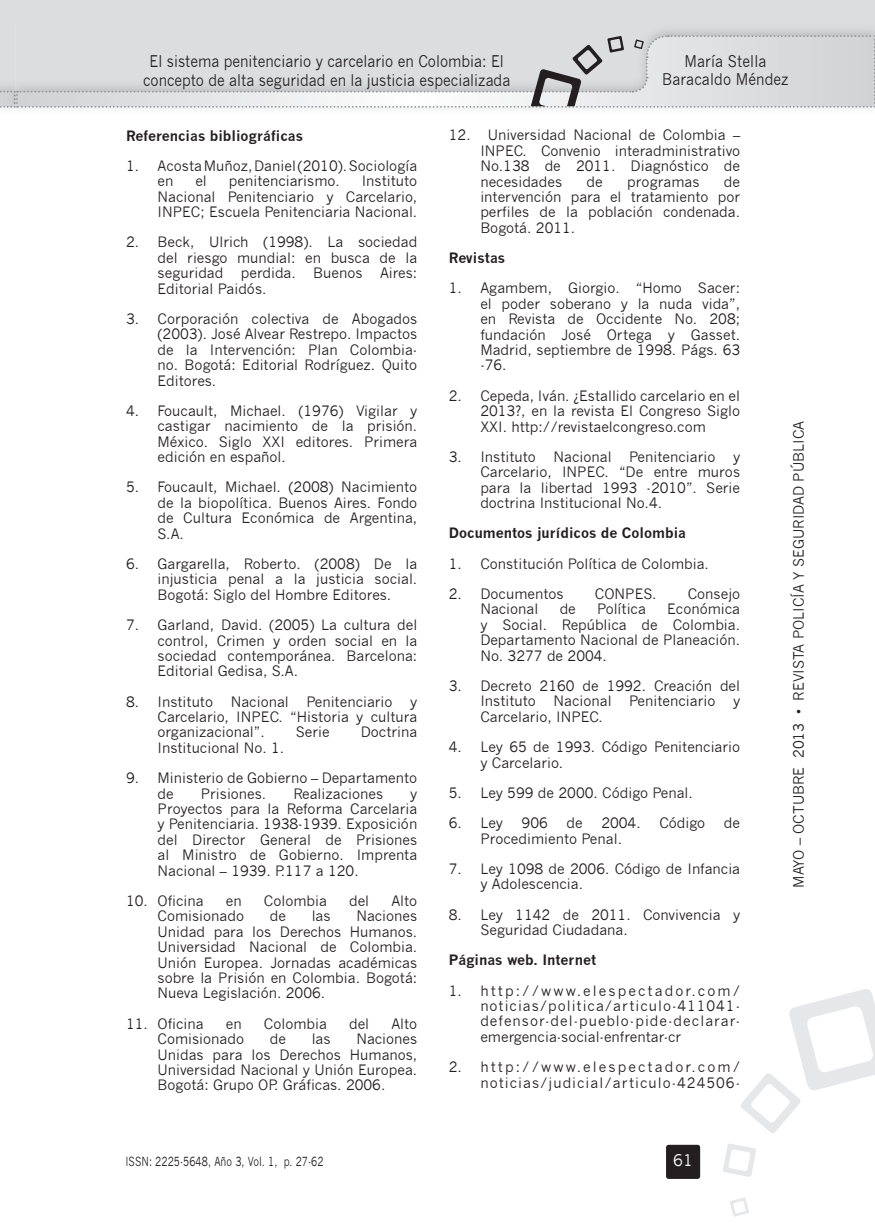
<style>
.page{position:relative;width:875px;height:1223px;background:#fff}
.page>*{position:absolute;margin:0;border:0;box-sizing:border-box;transform-origin:0 0}
.t1{font:15.75px/18px "News Gothic";color:#231f20;text-align:center;scale:.9 1}
.t2{font:15.75px "News Gothic";color:#fff}
.t3{font:14px/15.4px "News Gothic";color:#231f20;text-align:justify}
.t4{font:700 14px "News Gothic";color:#231f20}
.t5{font:14px/15.4px "News Gothic";letter-spacing:.07em;color:#231f20;text-align:right}
.t6{font:12.25px "News Gothic";letter-spacing:.01em;color:#231f20;scale:.8 1}
</style>
<div class="page">
<div style="left:0;top:0;width:16px;height:106px;background:#dcdddf"></div>
<div style="left:16px;top:0;width:859px;height:106px;background:#dcdddf"></div>
<img style="left:7px;top:108px;width:18px;height:5px">
<svg style="left:0;top:34px;width:875px;height:74px"></svg>
<svg style="left:723px;top:1143px;width:33px;height:33px"></svg>
<svg style="left:730px;top:1197px;width:19px;height:19px"></svg>
<svg style="left:741px;top:989px;width:134px;height:144px"></svg>
<div style="left:666px;top:1144px;width:34px;height:34px;background:#231f20;border-radius:3px"></div>
<p class="t1" style="left:143px;top:53px;width:410px">El sistema penitenciario y carcelario en Colombia: El concepto de alta seguridad en la justicia especializada</p>
<p class="t1" style="left:662px;top:52px;width:142px">María Stella<br>Baracaldo Méndez</p>
<p class="t4" style="left:126px;top:127px;width:179px">Referencias bibliográficas</p>
<p class="t3" style="left:158px;top:158px;width:261px;text-indent:-32px">1. Acosta Muñoz, Daniel (2010). Sociología en</p>
<p class="t3" style="left:158px;top:173px;width:261px;text-indent:204px">Instituto Nacional Penitenciario y Carcelario, INPEC; Escuela Penitenciaria Nacional.</p>
<p class="t3" style="left:158px;top:234px;width:261px;text-indent:-32px">2. Beck, Ulrich (1998). La sociedad del riesgo mundial: en busca de la seguridad perdida. Buenos Aires:<br>Editorial Paidós.</p>
<p class="t3" style="left:158px;top:311px;width:261px;text-indent:-32px">3. Corporación colectiva de Abogados (2003). José Alvear Restrepo. Impactos de la Intervención: Plan Colombia&shy;no. Bogotá: Editorial Rodríguez. Quito Editores.</p>
<p class="t3" style="left:158px;top:403px;width:261px;text-indent:-32px">4. Foucault, Michael. (1976) Vigilar y castigar nacimiento de la prisión.<br>México. Siglo XXI editores. Primera edición en español.</p>
<p class="t3" style="left:158px;top:479px;width:261px;text-indent:-32px">5. Foucault, Michael. (2008) Nacimiento de la biopolítica. Buenos Aires. Fondo de Cultura Económica de Argentina, S.A.</p>
<p class="t3" style="left:158px;top:556px;width:261px;text-indent:-32px">6. Gargarella, Roberto. (2008) De la injusticia penal a la justicia social.<br>Bogotá: Siglo del Hombre Editores.</p>
<p class="t3" style="left:158px;top:617px;width:261px;text-indent:-32px">7. Garland, David. (2005) La cultura del control, Crimen y orden social en la sociedad contemporánea. Barcelona:<br>Editorial Gedisa, S.A.</p>
<p class="t3" style="left:126px;top:693px;width:89px">8. Instituto</p>
<p class="t3" style="left:231px;top:693px;width:60px">Nacional</p>
<p class="t3" style="left:306px;top:693px;width:88px">Penitenciario</p>
<p class="t3" style="left:195px;top:173px;width:13px">el</p>
<p class="t3" style="left:229px;top:173px;width:112px">penitenciarismo.</p>
<p class="t3" style="left:158px;top:693px;width:261px;text-indent:253px">y Carcelario, INPEC. “Historia y cultura organizacional”.</p>
<p class="t3" style="left:296px;top:724px;width:35px">Serie</p>
<p class="t3" style="left:361px;top:724px;width:58px">Doctrina</p>
<p class="t3" style="left:158px;top:740px;width:128px">Institucional No. 1.</p>
<p class="t3" style="left:158px;top:770px;width:261px;text-indent:-32px">9. Ministerio de Gobierno – Departamento de</p>
<p class="t3" style="left:201px;top:785px;width:67px">Prisiones.</p>
<p class="t3" style="left:293px;top:785px;width:91px">Realizaciones</p>
<p class="t3" style="left:158px;top:785px;width:261px;text-indent:253px">y Proyectos para la Reforma Carcelaria y Penitenciaria. 1938-1939. Exposición del Director General de Prisiones al Ministro de Gobierno. Imprenta Nacional – 1939. P.117 a 120.</p>
<p class="t3" style="left:126px;top:893px;width:79px">10. Oficina</p>
<p class="t3" style="left:226px;top:893px;width:17px">en</p>
<p class="t3" style="left:264px;top:893px;width:65px">Colombia</p>
<p class="t3" style="left:349px;top:893px;width:22px">del</p>
<p class="t3" style="left:391px;top:893px;width:27px">Alto</p>
<p class="t3" style="left:158px;top:908px;width:88px">Comisionado</p>
<p class="t3" style="left:270px;top:908px;width:18px">de</p>
<p class="t3" style="left:312px;top:908px;width:20px">las</p>
<p class="t3" style="left:158px;top:908px;width:261px;text-indent:199px">Naciones Unidad para los Derechos Humanos.<br>Universidad Nacional de Colombia.<br>Unión Europea. Jornadas académicas sobre la Prisión en Colombia. Bogotá:<br>Nueva Legislación. 2006.</p>
<p class="t3" style="left:126px;top:1015px;width:79px">11. Oficina</p>
<p class="t3" style="left:226px;top:1015px;width:17px">en</p>
<p class="t3" style="left:264px;top:1015px;width:65px">Colombia</p>
<p class="t3" style="left:349px;top:1015px;width:22px">del</p>
<p class="t3" style="left:391px;top:1015px;width:27px">Alto</p>
<p class="t3" style="left:158px;top:1031px;width:88px">Comisionado</p>
<p class="t3" style="left:270px;top:1031px;width:18px">de</p>
<p class="t3" style="left:312px;top:1031px;width:20px">las</p>
<p class="t3" style="left:158px;top:1031px;width:261px;text-indent:199px">Naciones Unidas para los Derechos Humanos, Universidad Nacional y Unión Europea.<br>Bogotá: Grupo OP. Gráficas. 2006.</p>
<p class="t3" style="left:480px;top:127px;width:261px;text-indent:-32px">12. Universidad Nacional de Colombia – INPEC. Convenio interadministrativo No.138 de 2011. Diagnóstico de necesidades</p>
<p class="t3" style="left:480px;top:174px;width:261px;text-indent:244px">de intervención para el tratamiento por perfiles de la población condenada.<br>Bogotá. 2011.</p>
<p class="t4" style="left:449px;top:249px;width:58px">Revistas</p>
<p class="t3" style="left:480px;top:280px;width:261px;text-indent:-32px">1. Agambem, Giorgio. “Homo Sacer: el poder soberano y la nuda vida”, en Revista de Occidente No. 208; fundación José Ortega y Gasset.<br>Madrid, septiembre de 1998. Págs. 63 -76.</p>
<p class="t3" style="left:480px;top:388px;width:261px;text-indent:-32px">2. Cepeda, Iván. ¿Estallido carcelario en el 2013?, en la revista El Congreso Siglo XXI. http://revistaelcongreso.com</p>
<p class="t3" style="left:449px;top:449px;width:89px">3. Instituto</p>
<p class="t3" style="left:553px;top:449px;width:60px">Nacional</p>
<p class="t3" style="left:629px;top:449px;width:88px">Penitenciario</p>
<p class="t3" style="left:587px;top:174px;width:18px">de</p>
<p class="t3" style="left:627px;top:174px;width:74px">programas</p>
<p class="t3" style="left:480px;top:449px;width:261px;text-indent:253px">y Carcelario, INPEC. “De entre muros para la libertad 1993 -2010”. Serie doctrina Institucional No.4.</p>
<p class="t4" style="left:449px;top:524px;width:239px">Documentos jurídicos de Colombia</p>
<p class="t3" style="left:449px;top:556px;width:262px">1. Constitución Política de Colombia.</p>
<p class="t3" style="left:449px;top:586px;width:116px">2. Documentos</p>
<p class="t3" style="left:595px;top:586px;width:63px">CONPES.</p>
<p class="t3" style="left:688px;top:586px;width:54px">Consejo</p>
<p class="t3" style="left:480px;top:601px;width:60px">Nacional</p>
<p class="t3" style="left:560px;top:601px;width:18px">de</p>
<p class="t3" style="left:597px;top:601px;width:50px">Política</p>
<p class="t3" style="left:480px;top:601px;width:261px;text-indent:187px">Económica y Social. República de Colombia.<br>Departamento Nacional de Planeación.<br>No. 3277 de 2004.</p>
<p class="t3" style="left:480px;top:678px;width:261px;text-indent:-32px">3. Decreto 2160 de 1992. Creación del<br>Instituto</p>
<p class="t3" style="left:553px;top:693px;width:60px">Nacional</p>
<p class="t3" style="left:629px;top:693px;width:88px">Penitenciario</p>
<p class="t3" style="left:733px;top:693px;width:9px">y</p>
<p class="t3" style="left:480px;top:709px;width:124px">Carcelario, INPEC.</p>
<p class="t3" style="left:480px;top:739px;width:261px;text-indent:-32px">4. Ley 65 de 1993. Código Penitenciario y Carcelario.</p>
<p class="t3" style="left:449px;top:784px;width:246px">5. Ley 599 de 2000. Código Penal.</p>
<p class="t3" style="left:449px;top:815px;width:56px">6. Ley</p>
<p class="t3" style="left:521px;top:815px;width:28px">906</p>
<p class="t3" style="left:566px;top:815px;width:18px">de</p>
<p class="t3" style="left:601px;top:815px;width:41px">2004.</p>
<p class="t3" style="left:659px;top:815px;width:47px">Código</p>
<p class="t3" style="left:724px;top:815px;width:18px">de</p>
<p class="t3" style="left:480px;top:830px;width:143px">Procedimiento Penal.</p>
<p class="t3" style="left:480px;top:860px;width:261px;text-indent:-32px">7. Ley 1098 de 2006. Código de Infancia y Adolescencia.</p>
<p class="t3" style="left:480px;top:906px;width:261px;text-indent:-32px">8. Ley 1142 de 2011. Convivencia y<br>Seguridad Ciudadana.</p>
<p class="t4" style="left:449px;top:951px;width:149px">Páginas web. Internet</p>
<p class="t3" style="left:480px;top:982px;width:261px;text-indent:-32px">1. http://www.elespectador.com/ noticias/politica/articulo-411041- defensor-del-pueblo-pide-declarar&shy;emergencia-social-enfrentar-cr</p>
<p class="t5" style="left:449px;top:1059px;width:293px">2. http://www.elespectador.com/ noticias/judicial/articulo-424506-</p>
<p class="t6" style="left:125px;top:1154px;width:249px">ISSN: 2225-5648, Año 3, Vol. 1, p. 27-62</p>
<p class="t2" style="left:673px;top:1150px;width:21px">61</p>
<p class="t3" style="left:791px;top:887px;width:468px;rotate:-90deg">MAYO – OCTUBRE 2013 • REVISTA POLICÍA Y SEGURIDAD PÚBLICA</p>
</div>
